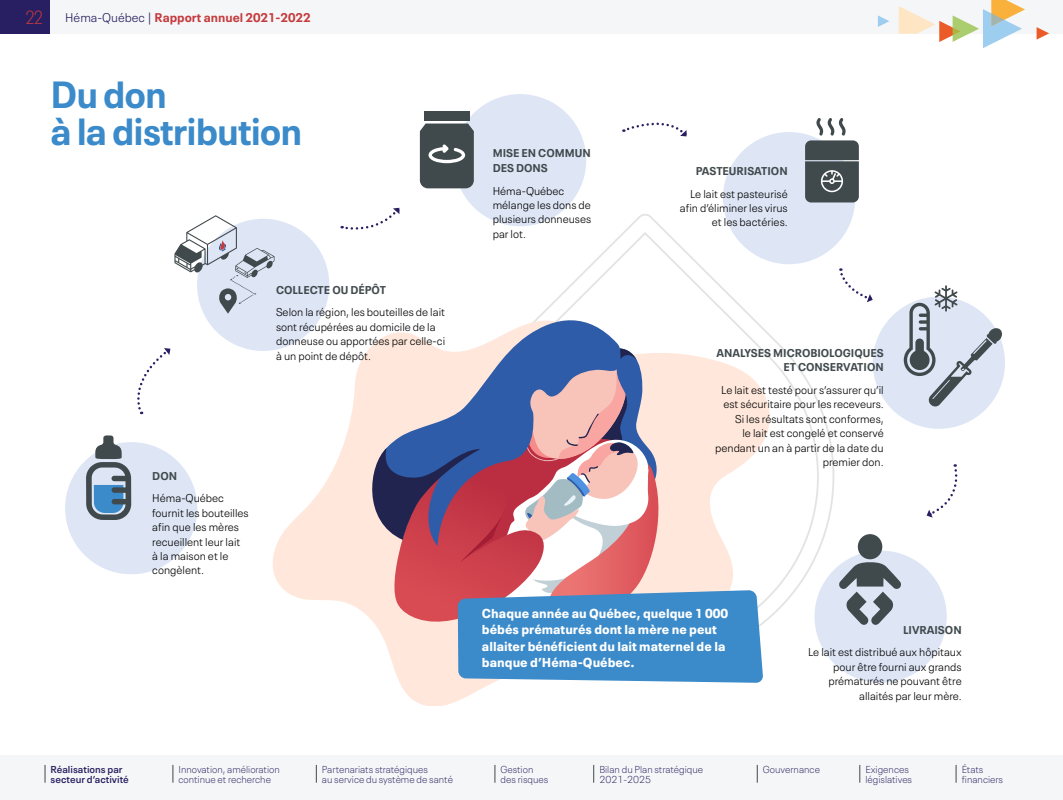
<style>
.page{position:relative;width:1063px;height:800px;background:#fff}
.page>*{position:absolute;margin:0;border:0;box-sizing:border-box;transform-origin:0 0}
.t1{font:37.5px/37.5px "Neue Plak Text Variable";letter-spacing:-.025em;color:#3b8aca}
.t2{font:900 12.88px/16.4px "Neue Plak Text";color:#fff}
.t3{font:700 12.5px "Neue Plak Text";color:#c53a3d}
.t4{font:300 11.25px/14.4px "Neue Plak Text";color:#000}
.t5{font:700 11.25px/14.4px "Neue Plak Text";color:#40494c;text-align:right}
.t6{font:11.25px/14.4px "Neue Plak Text Variable";color:#40494c}
.t7{font:100 10px/10px "Neue Plak Text";color:#271f61}
.t8{font:600 10px/10px "Neue Plak Text";color:#271f61}
.s1{font-family:"Neue Plak";font-weight:300;font-stretch:condensed;font-size:18.75px}
.s2{font-weight:300;color:#271f61}
</style>
<div class="page">
<div style="left:0;top:755px;width:1062px;height:45px;background:#f5f6f7"></div>
<svg style="left:45px;top:765px;width:1px;height:18px"></svg>
<svg style="left:173px;top:765px;width:1px;height:18px"></svg>
<svg style="left:316px;top:765px;width:1px;height:18px"></svg>
<svg style="left:495px;top:765px;width:1px;height:18px"></svg>
<svg style="left:593px;top:765px;width:1px;height:18px"></svg>
<svg style="left:757px;top:765px;width:1px;height:18px"></svg>
<svg style="left:859px;top:765px;width:1px;height:18px"></svg>
<svg style="left:955px;top:765px;width:1px;height:18px"></svg>
<div style="left:0;top:0;width:51px;height:34px;background:#271f61"></div>
<div style="left:51px;top:0;width:1011px;height:34px;background:#f5f6f7"></div>
<div style="left:814px;top:551px;width:132px;height:132px;background:#dee6f6;border-radius:50%"></div>
<div style="left:454px;top:94px;width:132px;height:132px;background:#dee6f6;border-radius:50%"></div>
<div style="left:197px;top:219px;width:132px;height:132px;background:#dee6f6;border-radius:50%"></div>
<div style="left:723px;top:132px;width:132px;height:132px;background:#dee6f6;border-radius:50%"></div>
<div style="left:872px;top:297px;width:133px;height:132px;background:#dee6f6;border-radius:50%"></div>
<div style="left:65px;top:442px;width:132px;height:132px;background:#dee6f6;border-radius:50%"></div>
<svg style="left:137px;top:348px;width:33px;height:66px"></svg>
<svg style="left:342px;top:208px;width:57px;height:22px"></svg>
<svg style="left:623px;top:122px;width:63px;height:14px"></svg>
<svg style="left:839px;top:268px;width:33px;height:34px"></svg>
<svg style="left:926px;top:464px;width:31px;height:54px"></svg>
<svg style="left:482px;top:214px;width:353px;height:451px"></svg>
<svg style="left:839px;top:534px;width:62px;height:91px"></svg>
<svg style="left:86px;top:435px;width:45px;height:85px"></svg>
<svg style="left:805px;top:118px;width:53px;height:84px"></svg>
<div style="left:424px;top:111px;width:45px;height:9px;background:#40494c"></div>
<svg style="left:420px;top:124px;width:54px;height:64px;background:#51595c"></svg>
<svg style="left:174px;top:215px;width:100px;height:99px"></svg>
<svg style="left:903px;top:285px;width:99px;height:122px"></svg>
<svg style="left:270px;top:314px;width:500px;height:391px"></svg>
<svg style="left:372px;top:311px;width:249px;height:37px"></svg>
<svg style="left:361px;top:348px;width:402px;height:335px;background:#b1a5b9"></svg>
<svg style="left:1036px;top:27px;width:13px;height:13px"></svg>
<svg style="left:878px;top:15px;width:11px;height:12px"></svg>
<svg style="left:898px;top:0;width:127px;height:48px"></svg>
<p class="t3" style="left:26px;top:7px;width:286px"><span class="s1">22</span> <span class="s2">Héma-Québec |</span> Rapport annuel 2021-2022</p>
<h1 class="t1" style="left:51px;top:73px;width:253px">Du don<br>à la distribution</h1>
<p class="t5" style="left:276px;top:281px;width:111px">COLLECTE OU DÉPÔT</p>
<p class="t4" style="left:276px;top:304px;width:171px">Selon la région, les bouteilles de lait sont récupérées au domicile de la donneuse ou apportées par celle-ci à un point de dépôt.</p>
<p class="t5" style="left:152px;top:467px;width:26px">DON</p>
<p class="t4" style="left:152px;top:490px;width:98px">Héma‑Québec fournit les bouteilles afin que les mères recueillent leur lait à la maison et le congèlent.</p>
<p class="t6" style="left:492px;top:145px;width:99px">MISE EN COMMUN<br>DES DONS</p>
<p class="t4" style="left:492px;top:182px;width:100px">Héma‑Québec mélange les dons de plusieurs donneuses par lot.</p>
<p class="t5" style="left:696px;top:162px;width:93px">PASTEURISATION</p>
<p class="t4" style="left:680px;top:185px;width:109px;text-align:right">Le lait est pasteurisé afin d’éliminer les virus et les bactéries.</p>
<p class="t5" style="left:716px;top:344px;width:169px">ANALYSES MICROBIOLOGIQUES<br>ET CONSERVATION</p>
<p class="t4" style="left:715px;top:382px;width:170px;text-align:right">Le lait est testé pour s’assurer qu’il est sécuritaire pour les receveurs.<br>Si les résultats sont conformes,<br>le lait est congelé et conservé pendant un an à partir de la date du premier don.</p>
<p class="t2" style="left:482px;top:603px;width:248px">Chaque année au Québec, quelque 1 000 bébés prématurés dont la mère ne peut allaiter bénéficient du lait maternel de la banque d’Héma‑Québec.</p>
<p class="t6" style="left:903px;top:621px;width:60px">LIVRAISON</p>
<p class="t4" style="left:808px;top:644px;width:155px;text-align:right">Le lait est distribué aux hôpitaux pour être fourni aux grands prématurés ne pouvant être allaités par leur mère.</p>
<p class="t8" style="left:51px;top:763px;width:80px">Réalisations par secteur d’activité</p>
<p class="t7" style="left:178px;top:763px;width:103px">Innovation, amélioration continue et recherche</p>
<p class="t7" style="left:322px;top:763px;width:132px">Partenariats stratégiques<br>au service du système de santé</p>
<p class="t7" style="left:500px;top:763px;width:49px">Gestion des risques</p>
<p class="t7" style="left:599px;top:763px;width:105px">Bilan du Plan stratégique<br>2021-2025</p>
<p class="t7" style="left:763px;top:763px;width:59px">Gouvernance</p>
<p class="t7" style="left:865px;top:763px;width:48px">Exigences législatives</p>
<p class="t7" style="left:961px;top:763px;width:43px">États financiers</p>
</div>
